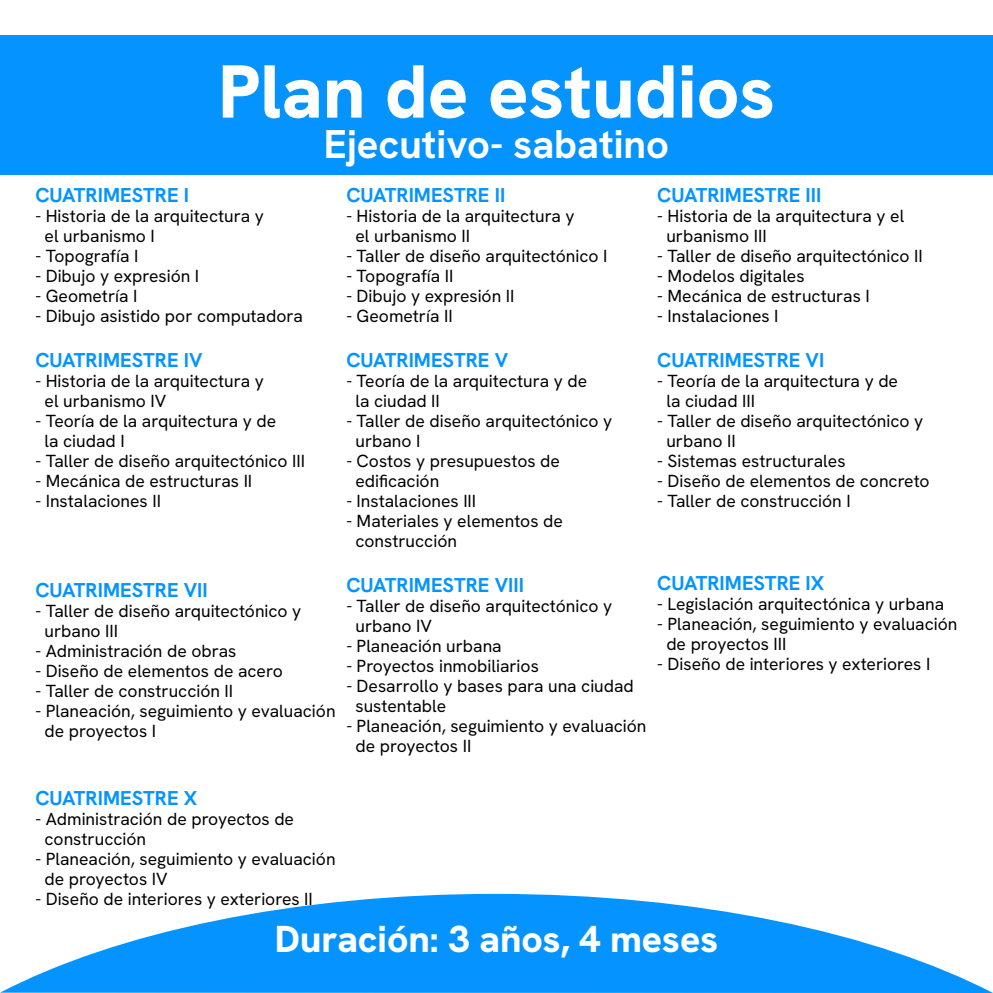
<style>
.page{position:relative;width:993px;height:993px;background:#fff}
.page>*{position:absolute;margin:0;border:0;box-sizing:border-box;transform-origin:0 0}
.t1{font:800 75px "Hanken Grotesk";color:#fff}
.t2{font:700 40px "Hanken Grotesk";color:#fff}
.t3{font:800 37.5px "Hanken Grotesk";color:#fff}
.t4{font:700 20px "Hanken Grotesk";color:#0594ff}
.t5{font:17.5px/20px "Hanken Grotesk";color:#000}
</style>
<div class="page">
<svg style="left:1px;top:893px;width:990px;height:99px;fill:#0594ff"></svg>
<div style="left:0;top:35px;width:992px;height:139px;background:#0594ff"></div>
<h1 class="t1" style="left:218px;top:43px;width:558px">Plan de estudios</h1>
<h2 class="t2" style="left:324px;top:118px;width:346px">Ejecutivo- sabatino</h2>
<p class="t4" style="left:35px;top:182px;width:155px">CUATRIMESTRE I</p>
<p class="t5" style="left:45px;top:205px;width:221px;text-indent:-9px">- Historia de la arquitectura y el urbanismo I</p>
<p class="t5" style="left:35px;top:245px;width:104px">- Topografía I</p>
<p class="t5" style="left:35px;top:265px;width:165px">- Dibujo y expresión I</p>
<p class="t5" style="left:35px;top:285px;width:103px">- Geometría I</p>
<p class="t5" style="left:35px;top:305px;width:269px">- Dibujo asistido por computadora</p>
<p class="t4" style="left:35px;top:347px;width:168px">CUATRIMESTRE IV</p>
<p class="t5" style="left:45px;top:370px;width:221px;text-indent:-9px">- Historia de la arquitectura y el urbanismo IV</p>
<p class="t5" style="left:45px;top:410px;width:233px;text-indent:-9px">- Teoría de la arquitectura y de la ciudad I</p>
<p class="t5" style="left:35px;top:450px;width:271px">- Taller de diseño arquitectónico III</p>
<p class="t5" style="left:35px;top:470px;width:218px">- Mecánica de estructuras II</p>
<p class="t5" style="left:35px;top:490px;width:127px">- Instalaciones II</p>
<p class="t4" style="left:35px;top:577px;width:174px">CUATRIMESTRE VII</p>
<p class="t5" style="left:45px;top:600px;width:258px;text-indent:-9px">- Taller de diseño arquitectónico y urbano III</p>
<p class="t5" style="left:35px;top:640px;width:202px">- Administración de obras</p>
<p class="t5" style="left:35px;top:660px;width:249px">- Diseño de elementos de acero</p>
<p class="t5" style="left:35px;top:680px;width:199px">- Taller de construcción II</p>
<p class="t5" style="left:45px;top:700px;width:292px;text-indent:-9px">- Planeación, seguimiento y evaluación de proyectos I</p>
<p class="t4" style="left:346px;top:182px;width:160px">CUATRIMESTRE II</p>
<p class="t5" style="left:355px;top:205px;width:221px;text-indent:-9px">- Historia de la arquitectura y el urbanismo II</p>
<p class="t5" style="left:346px;top:245px;width:262px">- Taller de diseño arquitectónico I</p>
<p class="t5" style="left:346px;top:265px;width:109px">- Topografía II</p>
<p class="t5" style="left:346px;top:285px;width:169px">- Dibujo y expresión II</p>
<p class="t5" style="left:346px;top:305px;width:108px">- Geometría II</p>
<p class="t4" style="left:346px;top:347px;width:163px">CUATRIMESTRE V</p>
<p class="t5" style="left:355px;top:370px;width:233px;text-indent:-9px">- Teoría de la arquitectura y de la ciudad II</p>
<p class="t5" style="left:355px;top:410px;width:258px;text-indent:-9px">- Taller de diseño arquitectónico y urbano I</p>
<p class="t5" style="left:355px;top:450px;width:206px;text-indent:-9px">- Costos y presupuestos de edificación</p>
<p class="t5" style="left:346px;top:490px;width:131px">- Instalaciones III</p>
<p class="t5" style="left:355px;top:510px;width:209px;text-indent:-9px">- Materiales y elementos de construcción</p>
<p class="t4" style="left:346px;top:572px;width:179px">CUATRIMESTRE VIII</p>
<p class="t5" style="left:355px;top:595px;width:258px;text-indent:-9px">- Taller de diseño arquitectónico y urbano IV</p>
<p class="t5" style="left:346px;top:635px;width:157px">- Planeación urbana</p>
<p class="t5" style="left:346px;top:655px;width:194px">- Proyectos inmobiliarios</p>
<p class="t5" style="left:355px;top:675px;width:280px;text-indent:-9px">- Desarrollo y bases para una ciudad sustentable</p>
<p class="t5" style="left:355px;top:715px;width:292px;text-indent:-9px">- Planeación, seguimiento y evaluación de proyectos II</p>
<p class="t4" style="left:657px;top:182px;width:166px">CUATRIMESTRE III</p>
<p class="t5" style="left:666px;top:205px;width:239px;text-indent:-9px">- Historia de la arquitectura y el urbanismo III</p>
<p class="t5" style="left:657px;top:245px;width:267px">- Taller de diseño arquitectónico II</p>
<p class="t5" style="left:657px;top:265px;width:149px">- Modelos digitales</p>
<p class="t5" style="left:657px;top:285px;width:214px">- Mecánica de estructuras I</p>
<p class="t5" style="left:657px;top:305px;width:123px">- Instalaciones I</p>
<p class="t4" style="left:657px;top:347px;width:168px">CUATRIMESTRE VI</p>
<p class="t5" style="left:666px;top:370px;width:233px;text-indent:-9px">- Teoría de la arquitectura y de la ciudad III</p>
<p class="t5" style="left:666px;top:410px;width:258px;text-indent:-9px">- Taller de diseño arquitectónico y urbano II</p>
<p class="t5" style="left:657px;top:450px;width:190px">- Sistemas estructurales</p>
<p class="t5" style="left:657px;top:470px;width:274px">- Diseño de elementos de concreto</p>
<p class="t5" style="left:657px;top:490px;width:195px">- Taller de construcción I</p>
<p class="t4" style="left:657px;top:569px;width:168px">CUATRIMESTRE IX</p>
<p class="t5" style="left:657px;top:593px;width:288px">- Legislación arquitectónica y urbana</p>
<p class="t5" style="left:666px;top:613px;width:292px;text-indent:-9px">- Planeación, seguimiento y evaluación de proyectos III</p>
<p class="t5" style="left:657px;top:653px;width:274px">- Diseño de interiores y exteriores I</p>
<p class="t4" style="left:35px;top:784px;width:163px">CUATRIMESTRE X</p>
<p class="t5" style="left:45px;top:808px;width:251px;text-indent:-9px">- Administración de proyectos de construcción</p>
<p class="t5" style="left:45px;top:848px;width:292px;text-indent:-9px">- Planeación, seguimiento y evaluación de proyectos IV</p>
<p class="t5" style="left:35px;top:888px;width:279px">- Diseño de interiores y exteriores II</p>
<h3 class="t3" style="left:275px;top:914px;width:444px">Duración: 3 años, 4 meses</h3>
</div>
